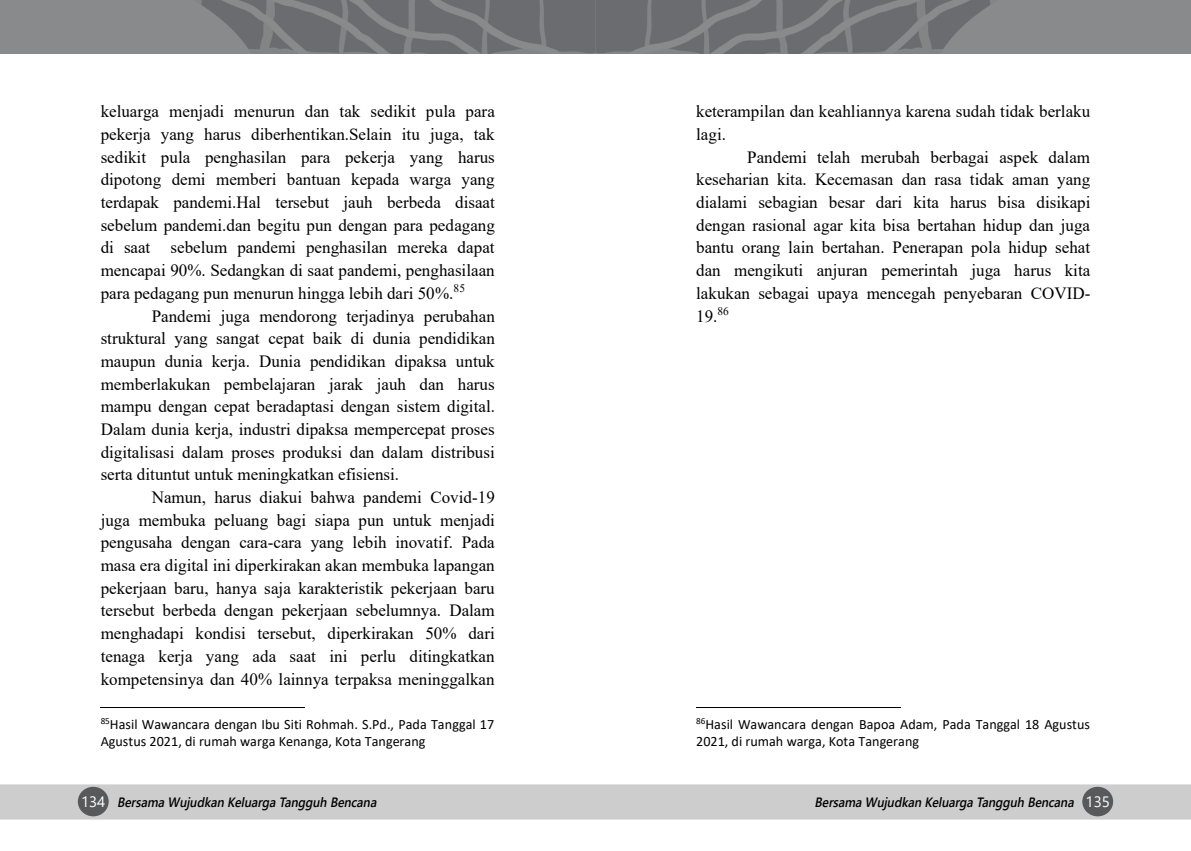
<style>
.page{position:relative;width:1191px;height:851px;background:#fff}
.page>*{position:absolute;margin:0;border:0;box-sizing:border-box;transform-origin:0 0}
.t1{font:17.1px/22.6px "Times New Roman";color:#000;text-align:justify}
.t2{font:14.25px/17.2px "Calibri";color:#000}
.t3{font:italic 600 13.5px "Segoe UI";color:#000;scale:.9 1}
.s1{font-weight:400;font-style:normal;font-size:15px;color:#fff}
</style>
<div class="page">
<div style="left:1px;top:785px;width:1189px;height:33px;background:#cdcdcd"></div>
<div style="left:78px;top:786px;width:31px;height:30px;background:#58595b;border-radius:50%"></div>
<div style="left:1082px;top:786px;width:31px;height:30px;background:#58595b;border-radius:50%"></div>
<img style="left:0;top:0;width:1191px;height:54px">
<hr style="left:101px;top:706px;width:204px;height:1px;background:#000">
<hr style="left:696px;top:706px;width:204px;height:1px;background:#000">
<p class="t1" style="left:101px;top:100px;width:396px">keluarga menjadi menurun dan tak sedikit pula para pekerja yang harus diberhentikan.Selain itu juga, tak sedikit pula penghasilan para pekerja yang harus dipotong demi memberi bantuan kepada warga yang terdapak pandemi.Hal tersebut jauh berbeda disaat sebelum pandemi.dan begitu pun dengan para pedagang di saat sebelum pandemi penghasilan mereka dapat mencapai 90%. Sedangkan di saat pandemi, penghasilaan para pedagang pun menurun hingga lebih dari 50%.<sup>85</sup></p>
<p class="t1" style="left:101px;top:304px;width:396px;text-indent:51px">Pandemi juga mendorong terjadinya perubahan struktural yang sangat cepat baik di dunia pendidikan maupun dunia kerja. Dunia pendidikan dipaksa untuk memberlakukan pembelajaran jarak jauh dan harus mampu dengan cepat beradaptasi dengan sistem digital.<br>Dalam dunia kerja, industri dipaksa mempercepat proses digitalisasi dalam proses produksi dan dalam distribusi serta dituntut untuk meningkatkan efisiensi.</p>
<p class="t1" style="left:101px;top:485px;width:396px;text-indent:51px">Namun, harus diakui bahwa pandemi Covid-19 juga membuka peluang bagi siapa pun untuk menjadi pengusaha dengan cara-cara yang lebih inovatif. Pada masa era digital ini diperkirakan akan membuka lapangan pekerjaan baru, hanya saja karakteristik pekerjaan baru tersebut berbeda dengan pekerjaan sebelumnya. Dalam menghadapi kondisi tersebut, diperkirakan 50% dari tenaga kerja yang ada saat ini perlu ditingkatkan kompetensinya dan 40% lainnya terpaksa meninggalkan</p>
<p class="t2" style="left:101px;top:714px;width:395px"><sup>85</sup>Hasil Wawancara dengan Ibu Siti Rohmah. S.Pd., Pada Tanggal 17<br>Agustus 2021, di rumah warga Kenanga, Kota Tangerang</p>
<p class="t1" style="left:696px;top:100px;width:395px">keterampilan dan keahliannya karena sudah tidak berlaku lagi.</p>
<p class="t1" style="left:696px;top:145px;width:396px;text-indent:51px">Pandemi telah merubah berbagai aspek dalam keseharian kita. Kecemasan dan rasa tidak aman yang dialami sebagian besar dari kita harus bisa disikapi dengan rasional agar kita bisa bertahan hidup dan juga bantu orang lain bertahan. Penerapan pola hidup sehat dan mengikuti anjuran pemerintah juga harus kita lakukan sebagai upaya mencegah penyebaran COVID-19.<sup>86</sup></p>
<p class="t2" style="left:696px;top:714px;width:395px"><sup>86</sup>Hasil Wawancara dengan Bapoa Adam, Pada Tanggal 18 Agustus<br>2021, di rumah warga, Kota Tangerang</p>
<p class="t3" style="left:81px;top:788px;width:334px"><span class="s1">1 3 4</span> BersamaWujudkanKeluargaTangguhBencana</p>
<p class="t3" style="left:814px;top:788px;width:329px">BersamaWujudkanKeluargaTangguhBencana <span class="s1">1 3 5</span></p>
</div>
